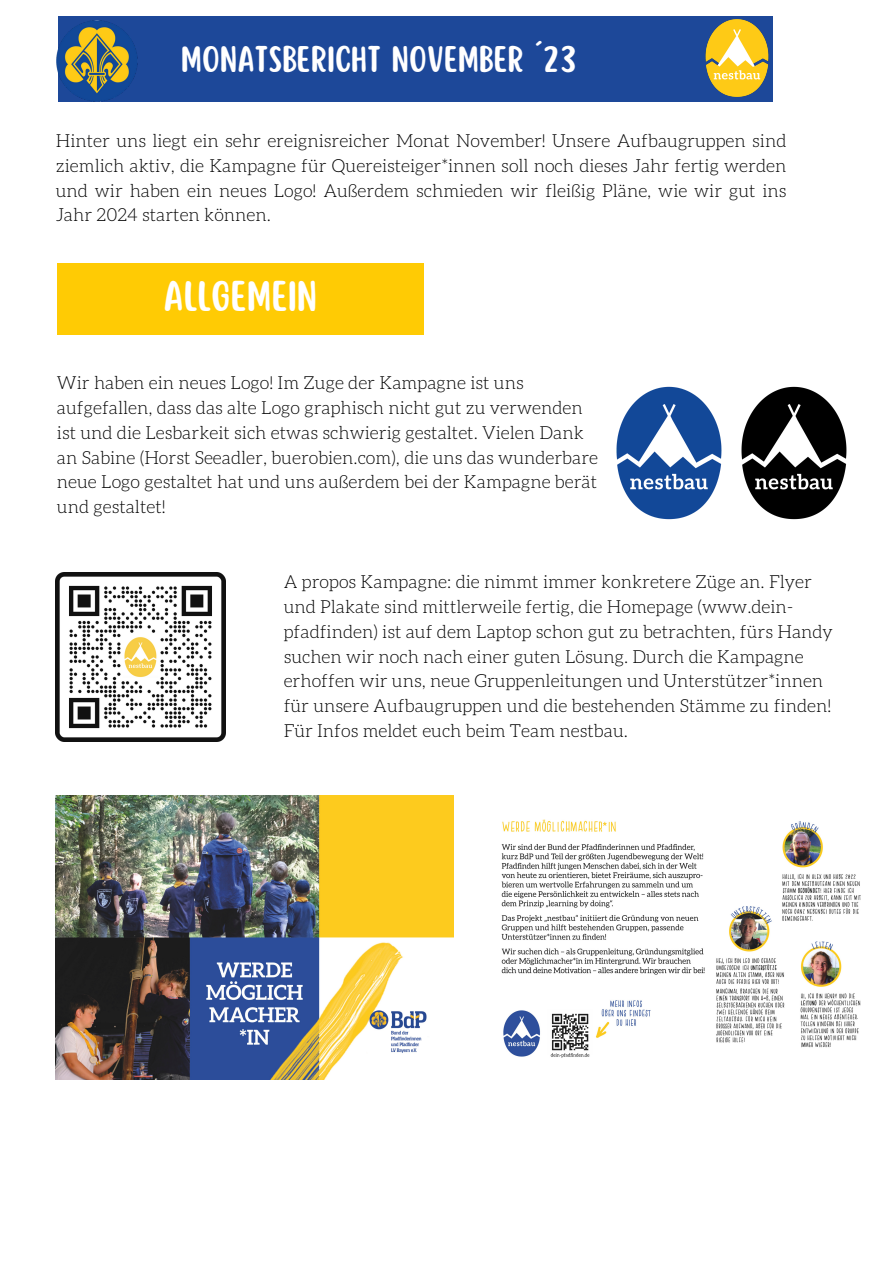
<style>
.page{position:relative;width:893px;height:1264px;background:#fff}
.page>*{position:absolute;margin:0;border:0;box-sizing:border-box;transform-origin:0 0}
.t1{font:37.8px "Scripter";letter-spacing:.01em;color:#fff}
.t2{font:32.4px "Scripter";letter-spacing:.01em;color:#fff}
.t3{font:300 18px/24.8px "Aleo";color:#000}
</style>
<div class="page">
<div style="left:57px;top:263px;width:366px;height:71px;background:#ffcb04"></div>
<div style="left:58px;top:16px;width:714px;height:86px;background:#1d4899"></div>
<img style="left:57px;top:21px;width:81px;height:81px">
<img style="left:705px;top:19px;width:64px;height:78px">
<img style="left:616px;top:386px;width:106px;height:134px">
<img style="left:741px;top:386px;width:106px;height:134px">
<img style="left:56px;top:572px;width:170px;height:170px">
<img style="left:56px;top:795px;width:398px;height:284px">
<img style="left:501px;top:819px;width:360px;height:239px">
<p class="t2" style="left:181px;top:43px;width:395px">MONATSBERICHT NOVEMBER ´23</p>
<p class="t3" style="left:56px;top:128px;width:732px;text-align:justify">Hinter uns liegt ein sehr ereignisreicher Monat November! Unsere Aufbaugruppen sind ziemlich aktiv, die Kampagne für Quereisteiger*innen soll noch dieses Jahr fertig werden und wir haben ein neues Logo! Außerdem schmieden wir fleißig Pläne, wie wir gut ins Jahr 2024 starten können.</p>
<p class="t1" style="left:163px;top:277px;width:155px">ALLGEMEIN</p>
<p class="t3" style="left:57px;top:370px;width:542px">Wir haben ein neues Logo! Im Zuge der Kampagne ist uns aufgefallen, dass das alte Logo graphisch nicht gut zu verwenden ist und die Lesbarkeit sich etwas schwierig gestaltet. Vielen Dank an Sabine (Horst Seeadler, buerobien.com), die uns das wunderbare neue Logo gestaltet hat und uns außerdem bei der Kampagne berät und gestaltet!</p>
<p class="t3" style="left:284px;top:569px;width:551px">A propos Kampagne: die nimmt immer konkretere Züge an. Flyer und Plakate sind mittlerweile fertig, die Homepage (www.dein&shy;pfadfinden) ist auf dem Laptop schon gut zu betrachten, fürs Handy suchen wir noch nach einer guten Lösung. Durch die Kampagne erhoffen wir uns, neue Gruppenleitungen und Unterstützer*innen für unsere Aufbaugruppen und die bestehenden Stämme zu finden!<br>Für Infos meldet euch beim Team nestbau.</p>
</div>
